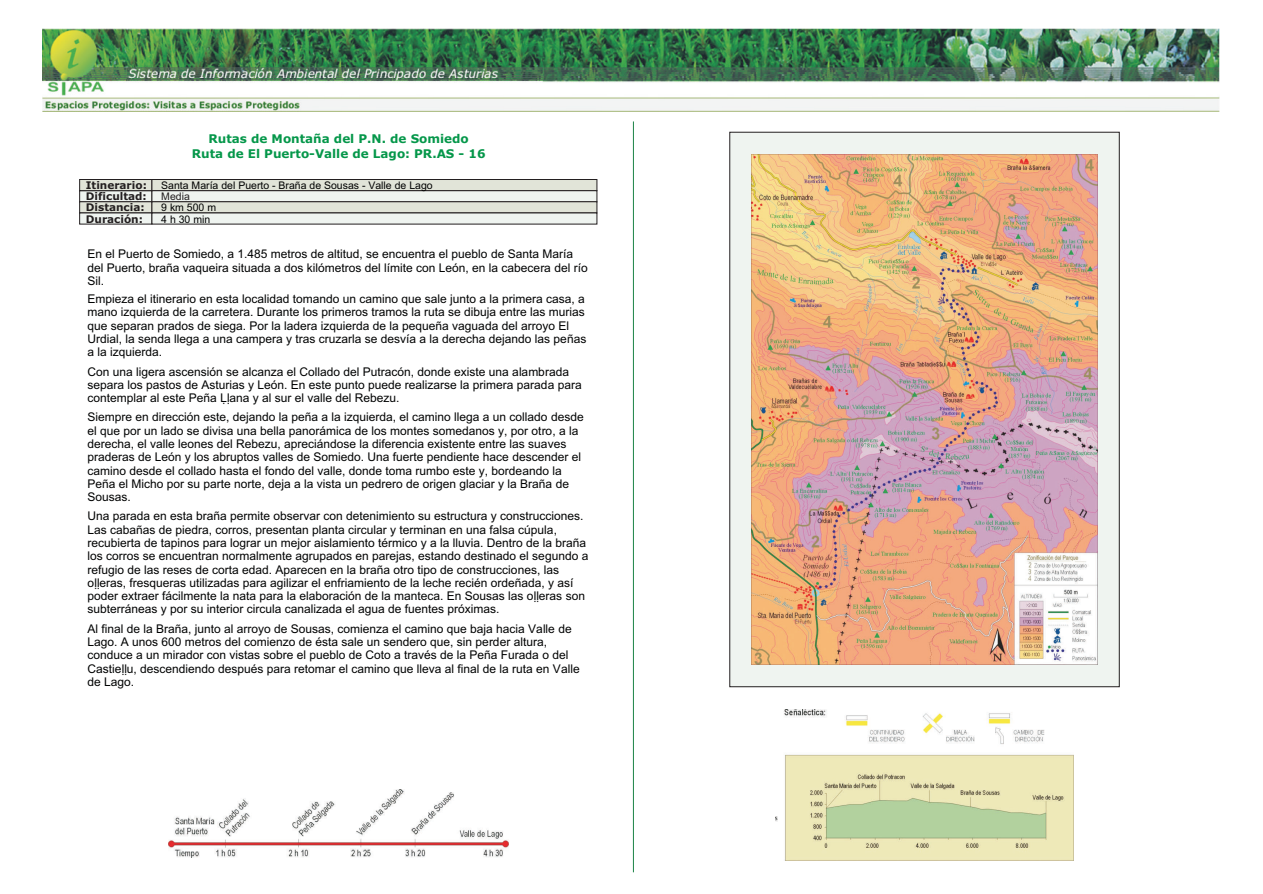
<style>
.page{position:relative;width:1263px;height:894px;background:#fff}
.page>*{position:absolute;margin:0;border:0;box-sizing:border-box;transform-origin:0 0}
.t1{font:12px/13.4px "Arial Asturiana";color:#010202}
.t2{font:700 12px/14.5px "Verdana";color:#05974a;text-align:center}
.t3{font:10.5px/11.6px "Arial Asturiana";color:#010202}
.t4{font:700 10.5px/11.2px "Verdana";color:#231f20}
.t5{font:10.5px "Arial Asturiana";color:#231f20}
</style>
<div class="page">
<img style="left:776px;top:709px;width:297px;height:151px">
<img style="left:168px;top:790px;width:340px;height:67px">
<div style="left:730px;top:132px;width:389px;height:555px;background:#eff4f0"></div>
<img style="left:752px;top:154px;width:345px;height:511px">
<div style="left:79px;top:191px;width:73px;height:11px;background:#eff4f0;border:1px solid #231f20"></div>
<div style="left:79px;top:202px;width:73px;height:11px;background:#e1e4d8;border:1px solid #231f20"></div>
<div style="left:79px;top:213px;width:73px;height:11px;background:#eff4f0"></div>
<div style="left:79px;top:179px;width:73px;height:12px;background:#e1e4d8;border:1px solid #231f20"></div>
<div style="left:152px;top:179px;width:445px;height:12px;background:#e1e4d8;border:1px solid #231f20"></div>
<div style="left:152px;top:191px;width:445px;height:11px;background:#eff4f0;border:1px solid #231f20"></div>
<div style="left:152px;top:202px;width:445px;height:11px;background:#e1e4d8;border:1px solid #231f20"></div>
<div style="left:152px;top:213px;width:445px;height:11px;background:#eff4f0"></div>
<hr style="left:633px;top:121px;width:1px;height:751px;background:#1a8345">
<img style="left:43px;top:28px;width:1177px;height:84px">
<p class="t2" style="left:192px;top:133px;width:295px">Rutas de Montaña del P.N. de Somiedo<br>Ruta de El Puerto-Valle de Lago: PR.AS - 16</p>
<p class="t4" style="left:86px;top:180px;width:63px">Itinerario:<br>Dificultad:<br>Distancia:<br>Duración:</p>
<p class="t5" style="left:161px;top:191px;width:30px">Media</p>
<p class="t3" style="left:161px;top:180px;width:273px">Santa María del Puerto - Braña de Sousas - Valle de Lago</p>
<p class="t3" style="left:161px;top:202px;width:56px">9 km 500 m<br>4 h 30 min</p>
<p class="t1" style="left:87px;top:248px;width:502px">En el Puerto de Somiedo, a 1.485 metros de altitud, se encuentra el pueblo de Santa María del Puerto, braña vaqueira situada a dos kilómetros del límite con León, en la cabecera del río<br>Sil.</p>
<p class="t1" style="left:87px;top:292px;width:500px">Empieza el itinerario en esta localidad tomando un camino que sale junto a la primera casa, a mano izquierda de la carretera. Durante los primeros tramos la ruta se dibuja entre las murias que separan prados de siega. Por la ladera izquierda de la pequeña vaguada del arroyo El Urdial, la senda llega a una campera y tras cruzarla se desvía a la derecha dejando las peñas a la izquierda.</p>
<p class="t1" style="left:87px;top:365px;width:496px">Con una ligera ascensión se alcanza el Collado del Putracón, donde existe una alambrada separa los pastos de Asturias y León. En este punto puede realizarse la primera parada para contemplar al este Peña &amp;$ana y al sur el valle del Rebezu.</p>
<p class="t1" style="left:87px;top:411px;width:498px">Siempre en dirección este, dejando la peña a la izquierda, el camino llega a un collado desde el que por un lado se divisa una bella panorámica de los montes somedanos y, por otro, a la derecha, el valle leones del Rebezu, apreciándose la diferencia existente entre las suaves praderas de León y los abruptos valles de Somiedo. Una fuerte pendiente hace descender el camino desde el collado hasta el fondo del valle, donde toma rumbo este y, bordeando la Peña el Micho por su parte norte, deja a la vista un pedrero de origen glaciar y la Braña de Sousas.</p>
<p class="t1" style="left:87px;top:510px;width:502px">Una parada en esta braña permite observar con detenimiento su estructura y construcciones.<br>Las cabañas de piedra, corros, presentan planta circular y terminan en una falsa cúpula, recubierta de tapinos para lograr un mejor aislamiento térmico y a la lluvia. Dentro de la braña los corros se encuentran normalmente agrupados en parejas, estando destinado el segundo a refugio de las reses de corta edad. Aparecen en la braña otro tipo de construcciones, las o$$eras, fresqueras utilizadas para agilizar el enfriamiento de la leche recién ordeñada, y así poder extraer fácilmente la nata para la elaboración de la manteca. En Sousas las o$$eras son subterráneas y por su interior circula canalizada el agua de fuentes próximas.</p>
<p class="t1" style="left:87px;top:622px;width:494px">Al final de la Braña, junto al arroyo de Sousas, comienza el camino que baja hacia Valle de Lago. A unos 600 metros del comienzo de ésta sale un sendero que, sin perder altura, conduce a un mirador con vistas sobre el pueblo de Coto a través de la Peña Furada o del Castie$$u, descendiendo después para retomar el camino que lleva al final de la ruta en Valle de Lago.</p>
</div>
